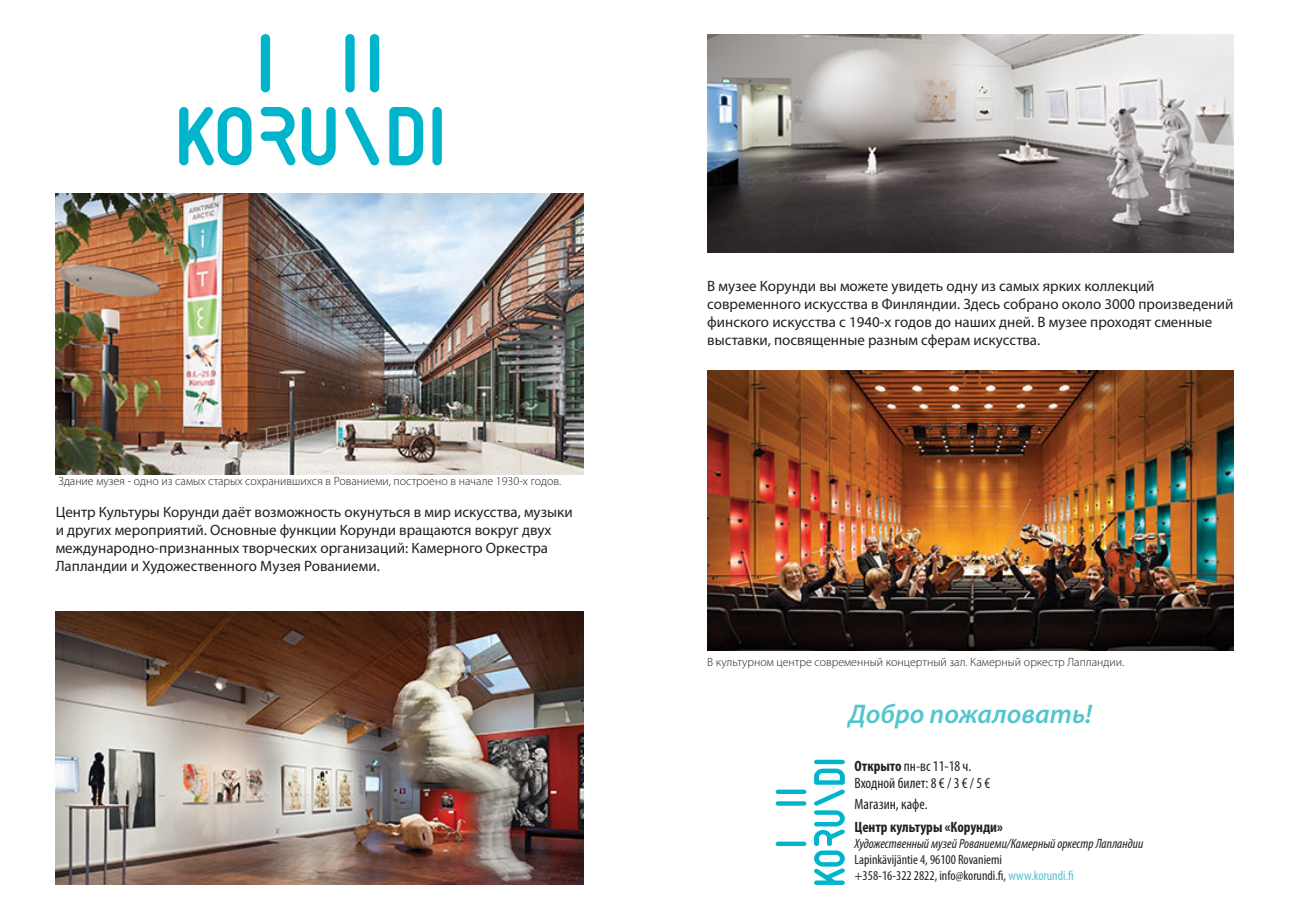
<style>
.page{position:relative;width:1289px;height:919px;background:#fff}
.page>*{position:absolute;margin:0;border:0;box-sizing:border-box;transform-origin:0 0}
.t1{font:italic 600 27px "Myriad Pro";color:#54c5cd}
.t2{font:15px/18px "Myriad Pro";color:#231f20}
.t3{font:condensed 15px "Myriad Pro";color:#231f20}
.t4{font:700 condensed 15px "Myriad Pro";color:#231f20}
.t5{font:condensed 13.5px "Myriad Pro";color:#231f20}
.t6{font:italic condensed 13.5px "Myriad Pro";color:#231f20}
.t7{font:300 12px "Myriad Pro";color:#231f20}
.s1{font-weight:700}
.s2{color:#54c5cd}
</style>
<div class="page">
<div style="left:775px;top:789px;width:31px;height:5px;background:#00b5cb;border-radius:2px"></div>
<svg style="left:775px;top:801px;width:31px;height:4px"></svg>
<div style="left:775px;top:841px;width:31px;height:5px;background:#00b5cb;border-radius:2px"></div>
<div style="left:814px;top:759px;width:30px;height:5px;background:#00b5cb;border-radius:2px"></div>
<svg style="left:814px;top:768px;width:31px;height:116px"></svg>
<img style="left:707px;top:34px;width:526px;height:218px">
<img style="left:707px;top:370px;width:526px;height:281px">
<div style="left:370px;top:34px;width:9px;height:58px;background:#00b5cb;border-radius:5px"></div>
<div style="left:345px;top:34px;width:10px;height:58px;background:#00b5cb;border-radius:5px"></div>
<div style="left:261px;top:34px;width:9px;height:58px;background:#00b5cb;border-radius:5px"></div>
<div style="left:432px;top:107px;width:10px;height:58px;background:#00b5cb;border-radius:5px"></div>
<svg style="left:389px;top:107px;width:34px;height:58px"></svg>
<svg style="left:345px;top:107px;width:35px;height:59px"></svg>
<svg style="left:302px;top:107px;width:33px;height:58px"></svg>
<svg style="left:261px;top:107px;width:35px;height:59px"></svg>
<svg style="left:179px;top:107px;width:72px;height:59px"></svg>
<img style="left:55px;top:611px;width:528px;height:273px">
<img style="left:55px;top:194px;width:528px;height:280px">
<p class="t7" style="left:58px;top:474px;width:504px">Здание музея - одно из самых старых сохранившихся в Рованиеми, построено в начале 1930-х годов.</p>
<p class="t2" style="left:56px;top:502px;width:518px">Центр Культуры Корунди даёт возможность окунуться в мир искусства, музыки и других мероприятий. Основные функции Корунди вращаются вокруг двух международно-признанных творческих организаций: Камерного Оркестра Лапландии и Художественного Музея Рованиеми.</p>
<p class="t2" style="left:707px;top:276px;width:527px">В музеe Корунди вы можете увидеть одну из самых ярких коллекций современного искусства в Финляндии. Здесь собрано около 3000 произведений финского искусства с 1940-х годов до наших дней. В музее проходят сменные выставки, посвященные разным сферам искусства.</p>
<p class="t7" style="left:707px;top:655px;width:418px">В культурном центре современный концертный зал. Камерный оркестр Лапландии.</p>
<p class="t1" style="left:848px;top:696px;width:245px">Добро пожаловать!</p>
<p class="t3" style="left:854px;top:756px;width:118px"><span class="s1">Открыто</span> пн-вс 11-18 ч.</p>
<p class="t3" style="left:854px;top:773px;width:137px">Входной билет: 8 € / 3 € / 5 €</p>
<p class="t3" style="left:854px;top:794px;width:75px">Магазин, кафе.</p>
<p class="t4" style="left:854px;top:817px;width:150px">Центр культуры «Корунди»</p>
<p class="t6" style="left:854px;top:835px;width:290px">Художественный музей Рованиеми/Камерный оркестр Лапландии</p>
<p class="t5" style="left:854px;top:851px;width:149px">Lapinkävijäntie 4, 96100 Rovaniemi</p>
<p class="t5" style="left:854px;top:867px;width:221px">+358-16-322 2822, info@korundi.fi, <span class="s2">www.korundi.fi</span></p>
</div>
